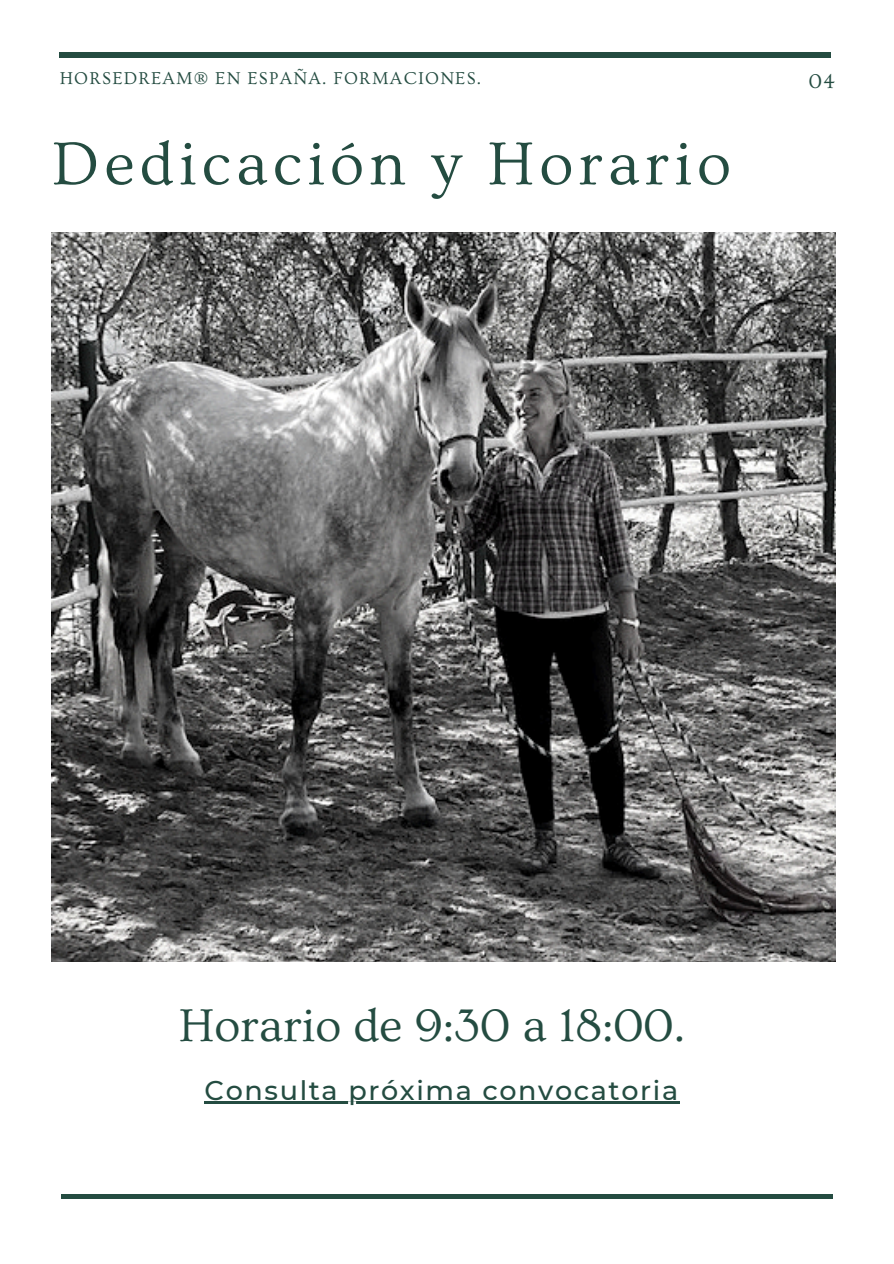
<style>
.page{position:relative;width:894px;height:1264px;background:#fff}
.page>*{position:absolute;margin:0;border:0;box-sizing:border-box;transform-origin:0 0}
.t1{font:63px "Ovo";letter-spacing:.08em;color:#244c41}
.t2{font:48px "Ovo";color:#244c41}
.t3{font:500 27px "Montserrat";letter-spacing:.06em;color:#244c41}
.t4{font:21px "Ovo";color:#244c41}
.t5{font:18px "Ovo";letter-spacing:.07em;color:#244c41}
</style>
<div class="page">
<hr style="left:60px;top:53px;width:770px;height:4px;background:#244c41">
<hr style="left:61px;top:1194px;width:771px;height:4px;background:#244c41">
<img style="left:52px;top:232px;width:783px;height:729px">
<hr style="left:204px;top:1101px;width:475px;height:3px;background:#244c41">
<p class="t5" style="left:60px;top:69px;width:423px">HORSEDREAM® EN ESPAÑA. FORMACIONES.</p>
<p class="t1" style="left:52px;top:130px;width:680px">Dedicación y Horario</p>
<p class="t4" style="left:808px;top:69px;width:28px">04</p>
<h1 class="t2" style="left:179px;top:1000px;width:508px">Horario de 9:30 a 18:00.</h1>
<p class="t3" style="left:204px;top:1073px;width:475px">Consulta próxima convocatoria</p>
</div>
